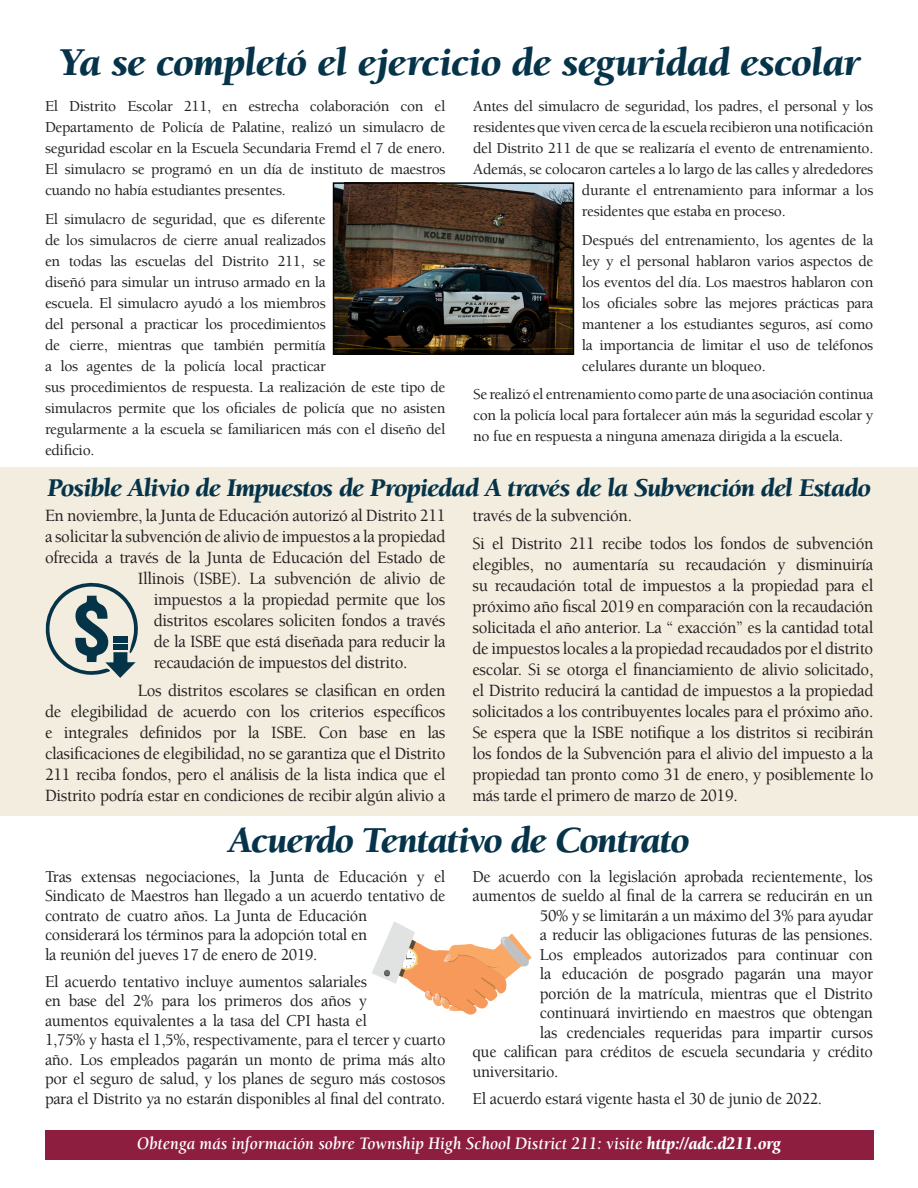
<style>
.page{position:relative;width:918px;height:1188px;background:#fff}
.page>*{position:absolute;margin:0;border:0;box-sizing:border-box;transform-origin:0 0}
.t1{font:italic 900 40.5px "Berkeley";letter-spacing:-.01em;color:#053349}
.t2{font:italic 900 37.5px "Berkeley";letter-spacing:-.02em;color:#053349}
.t3{font:italic 900 26.25px "Berkeley";letter-spacing:-.02em;color:#053349}
.t4{font:italic 700 18px "Berkeley";color:#fff;scale:.93 1}
.t5{font:500 17.7px/21px "Berkeley";letter-spacing:-.02em;color:#231f20;text-align:justify;scale:.95 1}
.t6{font:500 17.1px/19.5px "Berkeley";letter-spacing:-.02em;color:#231f20;scale:.95 1}
.t7{font:500 15.6px/21px "Berkeley";letter-spacing:-.02em;color:#231f20;text-align:justify}
.s1{font-weight:900}
</style>
<div class="page">
<div style="left:0;top:467px;width:918px;height:349px;background:#f3eddf"></div>
<div style="left:45px;top:1130px;width:828px;height:30px;background:#8d1e40"></div>
<img style="left:336px;top:185px;width:235px;height:167px">
<div style="left:333px;top:182px;width:241px;height:173px;border:2px solid #040503"></div>
<svg style="left:45px;top:582px;width:93px;height:96px"></svg>
<hr style="left:114px;top:640px;width:14px;height:3px;background:#053448">
<div style="left:114px;top:645px;width:14px;height:5px;background:#053448"></div>
<svg style="left:372px;top:921px;width:160px;height:94px"></svg>
<p class="t1" style="left:59px;top:41px;width:802px">Ya se completó el ejercicio de seguridad escolar</p>
<p class="t7" style="left:45px;top:96px;width:402px">El Distrito Escolar 211, en estrecha colaboración con el Departamento de Policía de Palatine, realizó un simulacro de seguridad escolar en la Escuela Secundaria Fremd el 7 de enero.<br>El simulacro se programó en un día de instituto de maestros cuando no había estudiantes presentes.</p>
<p class="t7" style="left:45px;top:209px;width:402px;text-align:left">El simulacro de seguridad, que es diferente<br>de los simulacros de cierre anual realizados<br>en todas las escuelas del Distrito 211, se<br>diseñó para simular un intruso armado en la<br>escuela. El simulacro ayudó a los miembros<br>del personal a practicar los procedimientos<br>de cierre, mientras que también permitía<br>a los agentes de la policía local practicar<br>sus procedimientos de respuesta. La realización de este tipo de simulacros permite que los oficiales de policía que no asisten regularmente a la escuela se familiaricen más con el diseño del edificio.</p>
<p class="t7" style="left:473px;top:96px;width:402px">Antes del simulacro de seguridad, los padres, el personal y los</p>
<p class="t7" style="left:473px;top:117px;width:402px">residentes que viven cerca de la escuela recibieron una notificación</p>
<p class="t7" style="left:473px;top:138px;width:402px">del Distrito 211 de que se realizaría el evento de entrenamiento.</p>
<p class="t7" style="left:473px;top:159px;width:402px">Además, se colocaron carteles a lo largo de las calles y alrededores</p>
<p class="t7" style="left:582px;top:180px;width:293px">durante el entrenamiento para informar a los</p>
<p class="t7" style="left:582px;top:201px;width:205px">residentes que estaba en proceso.</p>
<p class="t7" style="left:582px;top:230px;width:293px">Después del entrenamiento, los agentes de la ley y el personal hablaron varios aspectos de los eventos del día. Los maestros hablaron con los oficiales sobre las mejores prácticas para mantener a los estudiantes seguros, así como la importancia de limitar el uso de teléfonos celulares durante un bloqueo.</p>
<p class="t7" style="left:473px;top:384px;width:402px">Se realizó el entrenamiento como parte de una asociación continua con la policía local para fortalecer aún más la seguridad escolar y no fue en respuesta a ninguna amenaza dirigida a la escuela.</p>
<p class="t3" style="left:48px;top:474px;width:825px">Posible Alivio de Impuestos de Propiedad A través de la Subvención del Estado</p>
<p class="t5" style="left:45px;top:505px;width:423px">En noviembre, la Junta de Educación autorizó al Distrito 211</p>
<p class="t5" style="left:45px;top:526px;width:423px">a solicitar la subvención de alivio de impuestos a la propiedad</p>
<p class="t5" style="left:45px;top:547px;width:423px">ofrecida a través de la Junta de Educación del Estado de</p>
<p class="t5" style="left:138px;top:568px;width:325px">Illinois (ISBE). La subvención de alivio de</p>
<p class="t5" style="left:154px;top:589px;width:309px">impuestos a la propiedad permite que los</p>
<p class="t5" style="left:154px;top:610px;width:309px">distritos escolares soliciten fondos a través</p>
<p class="t5" style="left:154px;top:631px;width:309px">de la ISBE que está diseñada para reducir la</p>
<p class="t5" style="left:154px;top:652px;width:269px">recaudación de impuestos del distrito.</p>
<p class="t5" style="left:45px;top:681px;width:423px;text-indent:93px">Los distritos escolares se clasifican en orden de elegibilidad de acuerdo con los criterios específicos e integrales definidos por la ISBE. Con base en las clasificaciones de elegibilidad, no se garantiza que el Distrito 211 reciba fondos, pero el análisis de la lista indica que el Distrito podría estar en condiciones de recibir algún alivio a</p>
<p class="t5" style="left:472px;top:505px;width:169px">través de la subvención.</p>
<p class="t5" style="left:472px;top:534px;width:424px">Si el Distrito 211 recibe todos los fondos de subvención elegibles, no aumentaría su recaudación y disminuiría su recaudación total de impuestos a la propiedad para el próximo año fiscal 2019 en comparación con la recaudación solicitada el año anterior. La “ exacción” es la cantidad total de impuestos locales a la propiedad recaudados por el distrito escolar. Si se otorga el financiamiento de alivio solicitado, el Distrito reducirá la cantidad de impuestos a la propiedad solicitados a los contribuyentes locales para el próximo año.<br>Se espera que la ISBE notifique a los distritos si recibirán los fondos de la Subvención para el alivio del impuesto a la propiedad tan pronto como 31 de enero, y posiblemente lo más tarde el primero de marzo de 2019.</p>
<p class="t2" style="left:229px;top:821px;width:462px">Acuerdo Tentativo de Contrato</p>
<p class="t6" style="left:45px;top:867px;width:423px">Tras extensas negociaciones, la Junta de Educación y el Sindicato de Maestros han llegado a un acuerdo tentativo de contrato de cuatro años. La Junta de Educación considerará los términos para la adopción total en<br>la reunión del jueves 17 de enero de 2019.</p>
<p class="t6" style="left:45px;top:972px;width:423px">El acuerdo tentativo incluye aumentos salariales<br>en base del 2% para los primeros dos años y<br>aumentos equivalentes a la tasa del CPI hasta el<br>1,75% y hasta el 1,5%, respectivamente, para el tercer y cuarto año. Los empleados pagarán un monto de prima más alto por el seguro de salud, y los planes de seguro más costosos para el Distrito ya no estarán disponibles al final del contrato.</p>
<p class="t6" style="left:472px;top:867px;width:423px">De acuerdo con la legislación aprobada recientemente, los</p>
<p class="t6" style="left:472px;top:886px;width:423px">aumentos de sueldo al final de la carrera se reducirán en un</p>
<p class="t6" style="left:540px;top:906px;width:352px">50% y se limitarán a un máximo del 3% para ayudar</p>
<p class="t6" style="left:540px;top:925px;width:352px">a reducir las obligaciones futuras de las pensiones.</p>
<p class="t6" style="left:540px;top:945px;width:352px">Los empleados autorizados para continuar con</p>
<p class="t6" style="left:540px;top:964px;width:352px">la educación de posgrado pagarán una mayor</p>
<p class="t6" style="left:540px;top:984px;width:352px">porción de la matrícula, mientras que el Distrito</p>
<p class="t6" style="left:540px;top:1003px;width:352px">continuará invirtiendo en maestros que obtengan</p>
<p class="t6" style="left:540px;top:1023px;width:352px">las credenciales requeridas para impartir cursos</p>
<p class="t6" style="left:472px;top:1042px;width:423px">que califican para créditos de escuela secundaria y crédito</p>
<p class="t6" style="left:472px;top:1062px;width:92px">universitario.</p>
<p class="t6" style="left:472px;top:1089px;width:370px">El acuerdo estará vigente hasta el 30 de junio de 2022.</p>
<p class="t4" style="left:137px;top:1134px;width:694px">Obtenga más información sobre Township High School District 211: visite <span class="s1">http://adc.d211.org</span></p>
</div>
